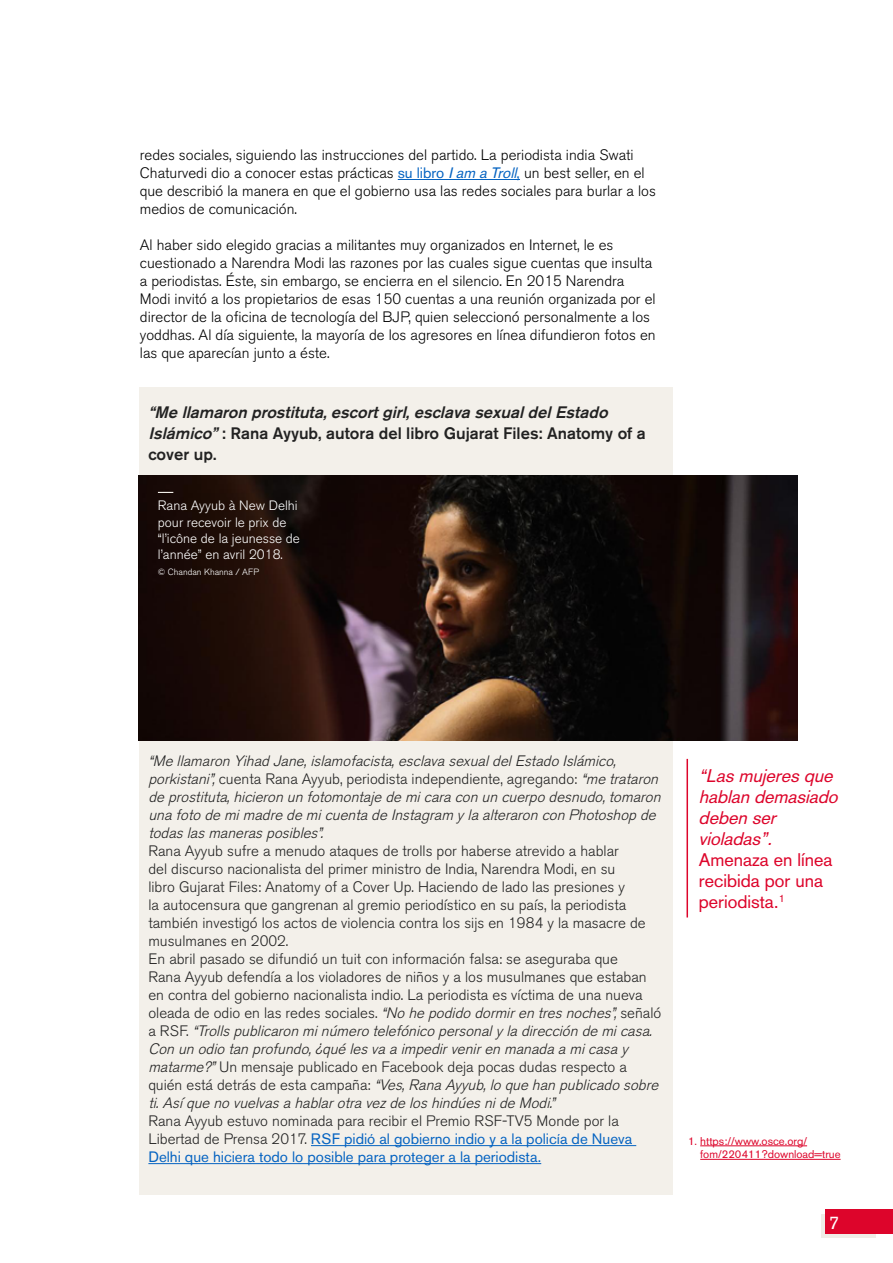
<style>
.page{position:relative;width:893px;height:1263px;background:#fff}
.page>*{position:absolute;margin:0;border:0;box-sizing:border-box;transform-origin:0 0}
.t1{font:italic 18px/21px "Akzidenz Grotesk";color:#dd052b}
.t2{font:18px/21px "Akzidenz Grotesk";color:#dd052b}
.t3{font:18px "Akzidenz Grotesk";color:#fff}
.t4{font:italic 500 16.5px/21px "Akzidenz Grotesk BE";color:#222}
.t5{font:300 15px/18px "Akzidenz Grotesk BE";color:#222}
.t6{font:300 15px/18px "Akzidenz Grotesk BE";color:#000}
.t7{font:italic 300 15px/18px "Akzidenz Grotesk BE";color:#222}
.t8{font:15px/18px "Akzidenz Grotesk BE";color:#0563c1}
.t9{font:300 13.5px/16.5px "Akzidenz Grotesk BE";color:#fff}
.t10{font:11.25px/13.5px "Akzidenz Grotesk BE";color:#dd052b}
.t11{font:300 9px "Akzidenz Grotesk BE";color:#fff}
.s1{font-weight:400;color:#0563c1}
.s2{font-weight:400;font-style:italic;color:#0563c1}
.s3{font-style:normal}
.s4{font-style:italic}
.s5{font-weight:300;color:#222}
</style>
<div class="page">
<div style="left:822px;top:1214px;width:54px;height:23px;background:#f0ede7"></div>
<div style="left:826px;top:1209px;width:67px;height:25px;background:#dd052b"></div>
<div style="left:139px;top:387px;width:534px;height:807px;background:#f3f0ea"></div>
<hr style="left:398px;top:179px;width:122px;height:1px;background:#0563c1">
<hr style="left:311px;top:1145px;width:325px;height:1px;background:#0563c1">
<hr style="left:148px;top:1163px;width:393px;height:1px;background:#0563c1">
<img style="left:139px;top:476px;width:658px;height:264px">
<svg style="left:158px;top:492px;width:15px;height:1px"></svg>
<hr style="left:686px;top:759px;width:2px;height:158px;background:#dd052b">
<hr style="left:700px;top:1145px;width:107px;height:1px;background:#dd052b">
<hr style="left:700px;top:1159px;width:141px;height:1px;background:#dd052b">
<p class="t6" style="left:140px;top:146px;width:518px">redes sociales, siguiendo las instrucciones del partido. La periodista india Swati Chaturvedi dio a conocer estas prácticas <span class="s1">su libro</span> <span class="s2">Iam aTroll</span><span class="s1">,</span> un best seller, en el que describió la manera en que el gobierno usa las redes sociales para burlar a los medios de comunicación.</p>
<p class="t6" style="left:140px;top:236px;width:517px">Al haber sido elegido gracias a militantes muy organizados en Internet, le es cuestionado a Narendra Modi las razones por las cuales sigue cuentas que insulta a periodistas. Éste, sin embargo, se encierra en el silencio. En 2015 Narendra Modi invitó a los propietarios de esas 150 cuentas a una reunión organizada por el director de la oficina de tecnología del BJP, quien seleccionó personalmente a los yoddhas. Al día siguiente, la mayoría de los agresores en línea difundieron fotos en las que aparecían junto a éste.</p>
<p class="t4" style="left:148px;top:402px;width:499px">“Me llamaron prostituta,escortgirl,esclava sexualdelEstado<br>Islámico”<span class="s3">: Rana Ayyub, autora del libro Gujarat Files: Anatomy of a cover up.</span></p>
<p class="t9" style="left:158px;top:497px;width:144px">Rana Ayyub à New Delhi pour recevoir le prix de “l’icône de la jeunesse de l’année” en avril 2018.</p>
<p class="t11" style="left:158px;top:566px;width:103px">© Chandan Khanna / AFP</p>
<p class="t7" style="left:148px;top:752px;width:518px">“Me llamaron Yihad Jane,islamofacista,esclava sexualdelEstado Islámico, porkistani”,<span class="s3">cuenta Rana Ayyub, periodista independiente, agregando:</span> “me trataron de prostituta,hicieron un fotomontaje de micara con un cuerpo desnudo,tomaron una foto de mimadre de micuenta de Instagram yla alteraron con Photoshop de todaslasmanerasposibles”.</p>
<p class="t5" style="left:148px;top:842px;width:515px">Rana Ayyub sufre a menudo ataques de trolls por haberse atrevido a hablar<br>del discurso nacionalista del primer ministro de India, Narendra Modi, en su<br>libro Gujarat Files: Anatomy of a Cover Up. Haciendo de lado las presiones y<br>la autocensura que gangrenan al gremio periodístico en su país, la periodista también investigó los actos de violencia contra los sijs en 1984 y la masacre de musulmanes en 2002.<br>En abril pasado se difundió un tuit con información falsa: se aseguraba que<br>Rana Ayyub defendía a los violadores de niños y a los musulmanes que estaban en contra del gobierno nacionalista indio. La periodista es víctima de una nueva oleada de odio en las redes sociales. <span class="s4">“No he podido dormiren tresnoches”,</span>señaló a R S F. <span class="s4">“Trollspublicaron minúmero telefónico personalyla dirección de micasa.<br>Con un odio tan profundo,¿qué lesva a impedirveniren manada a micasa y matarme?”</span>Un mensaje publicado en Facebook deja pocas dudas respecto a<br>q u i é n e s t á d e t r ás d e e s t a c a m p a ñ a : <span class="s4">“Ves,Rana Ayyub,lo que han publicado sobre ti.Así que no vuelvasa hablarotra vezde loshindúesnide Modi.”</span></p>
<p class="t8" style="left:148px;top:1112px;width:485px"><span class="s5">Rana Ayyub estuvo nominada para recibir el Premio RSF-TV5 Monde por la<br>Libertad de Prensa 2017.</span> RSF pidió al gobierno indio y a la policía de Nueva<br>Delhi que hiciera todo lo posible para proteger a la periodista.</p>
<p class="t1" style="left:699px;top:765px;width:145px">“Lasmujeresque hablan demasiado deben ser violadas”.</p>
<p class="t2" style="left:699px;top:849px;width:135px">Amenaza en línea recibida por una periodista.<sup>1</sup></p>
<p class="t10" style="left:700px;top:1134px;width:142px;text-indent:-12px">1. https://www.osce.org/ fom/220411?download=true</p>
<p class="t3" style="left:829px;top:1212px;width:12px">7</p>
</div>
